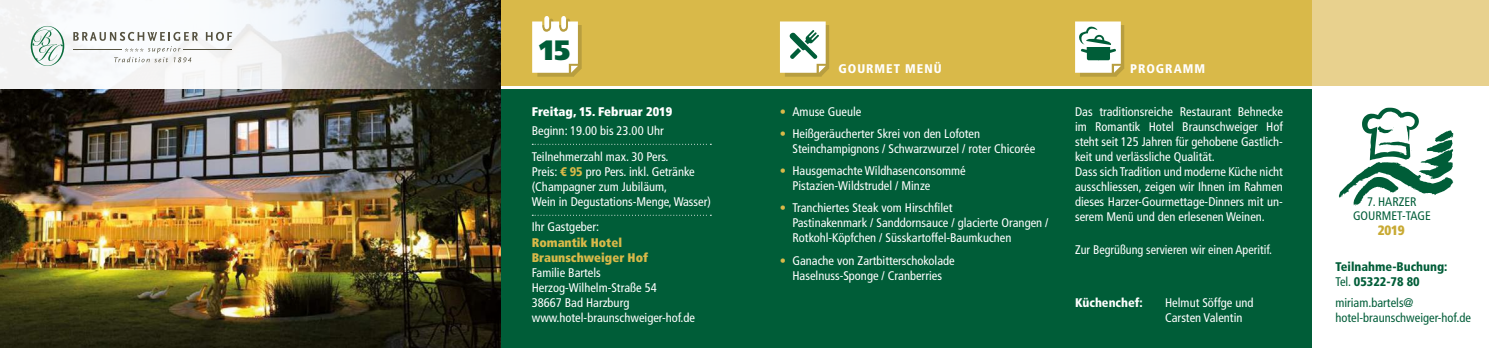
<style>
.page{position:relative;width:1489px;height:348px;background:#fff}
.page>*{position:absolute;margin:0;border:0;box-sizing:border-box;transform-origin:0 0}
.t1{font:900 28px "Frutiger LT Std";color:#005d38}
.t2{font:900 condensed 13.5px "Frutiger LT Std";color:#c8aa34}
.t3{font:condensed 12.5px/15px "Frutiger LT Std";color:#fff}
.t4{font:condensed 12.5px/15px "Frutiger LT Std";color:#005d38}
.t5{font:900 condensed 12.5px/15px "Frutiger LT Std";color:#005d38}
.t6{font:900 condensed 12.5px/15px "Frutiger LT Std";color:#d9b949}
.t7{font:900 condensed 12.5px "Frutiger LT Std";color:#fff}
.t8{font:900 condensed 12.5px "Frutiger LT Std";letter-spacing:.08em;color:#fff}
.t9{font:900 condensed 12.5px "Frutiger LT Std";color:#fff}
.t10{font:condensed 12.38px/13.6px "Frutiger LT Std";color:#005d38;text-align:center}
.s1{font-weight:900;color:#d9b949}
.s2{color:#d9b949}
.s3{font-weight:400}
</style>
<div class="page">
<div style="left:1303px;top:0;width:185px;height:85px;background:#e8d18e"></div>
<svg style="left:1338px;top:107px;width:115px;height:98px"></svg>
<div style="left:484px;top:89px;width:827px;height:258px;background:#005d38"></div>
<div style="left:484px;top:0;width:827px;height:85px;background:#d9b949"></div>
<svg style="left:780px;top:21px;width:49px;height:56px;background:#d5dcc7"></svg>
<svg style="left:1075px;top:21px;width:49px;height:56px;background:#c6d2bb"></svg>
<img style="left:0;top:89px;width:500px;height:258px">
<svg style="left:532px;top:16px;width:49px;height:61px;background:#f0e9cf"></svg>
<img style="left:361px;top:0;width:139px;height:89px">
<svg style="left:0;top:0;width:361px;height:89px;fill:#f4f4f6"></svg>
<svg style="left:31px;top:26px;width:33px;height:40px"></svg>
<svg style="left:206px;top:32px;width:26px;height:9px"></svg>
<svg style="left:73px;top:32px;width:125px;height:30px"></svg>
<hr style="left:73px;top:49px;width:48px;height:1px;background:#565240">
<hr style="left:183px;top:49px;width:49px;height:1px;background:#565240">
<svg style="left:532px;top:144px;width:179px;height:1px"></svg>
<svg style="left:532px;top:214px;width:179px;height:1px"></svg>
<h1 class="t1" style="left:539px;top:33px;width:32px">15</h1>
<p class="t7" style="left:531px;top:104px;width:142px">Freitag, 15. Februar 2019</p>
<p class="t3" style="left:531px;top:117px;width:138px;line-height:26.2px">Beginn: 19.00 bis 23.00 Uhr<br>Teilnehmerzahl max. 30 Pers.</p>
<p class="t3" style="left:531px;top:164px;width:181px">Preis: <span class="s1">€ 95</span> pro Pers. inkl. Getränke (Champagner zum Jubiläum,<br>Wein in Degustations-Menge, Wasser)</p>
<p class="t3" style="left:531px;top:219px;width:69px">Ihr Gastgeber:</p>
<p class="t6" style="left:531px;top:235px;width:118px">Romantik Hotel<br>Braunschweiger Hof</p>
<p class="t3" style="left:531px;top:265px;width:165px">Familie Bartels<br>Herzog-Wilhelm-Straße 54<br>38667 Bad Harzburg www.hotel-braunschweiger-hof.de</p>
<p class="t8" style="left:838px;top:61px;width:105px">GOURMET MENÜ</p>
<p class="t8" style="left:1129px;top:61px;width:77px">PROGRAMM</p>
<p class="t3" style="left:780px;top:104px;width:83px"><span class="s2">•</span> Amuse Gueule</p>
<p class="t3" style="left:792px;top:126px;width:244px;text-indent:-12px"><span class="s2">•</span> Heißgeräucherter Skrei von den Lofoten<br>Steinchampignons / Schwarzwurzel / roter Chicorée</p>
<p class="t3" style="left:792px;top:163px;width:175px;text-indent:-12px"><span class="s2">•</span> Hausgemachte Wildhasenconsommé<br>Pistazien-Wildstrudel / Minze</p>
<p class="t3" style="left:792px;top:200px;width:257px;text-indent:-12px"><span class="s2">•</span> Tranchiertes Steak vom Hirschfilet<br>Pastinakenmark / Sanddornsauce / glacierte Orangen /<br>Rotkohl-Köpfchen / Süsskartoffel-Baumkuchen</p>
<p class="t3" style="left:780px;top:252px;width:176px;text-align:center"><span class="s2">•</span> Ganache von Zartbitterschokolade<br>Haselnuss-Sponge / Cranberries</p>
<p class="t3" style="left:1075px;top:104px;width:209px">Das traditionsreiche Restaurant Behnecke im Romantik Hotel Braunschweiger Hof steht seit 125 Jahren für gehobene Gastlich&shy;keit und verlässliche Qualität.<br>Dass sich Tradition und moderne Küche nicht ausschliessen, zeigen wir Ihnen im Rahmen dieses Harzer-Gourmettage-Dinners mit un&shy;serem Menü und den erlesenen Weinen.</p>
<p class="t3" style="left:1075px;top:241px;width:198px">Zur Begrüßung servieren wir einen Aperitif.</p>
<p class="t9" style="left:1075px;top:294px;width:69px">Küchenchef:</p>
<p class="t3" style="left:1165px;top:295px;width:90px">Helmut Söffge und<br>Carsten Valentin</p>
<p class="t10" style="left:1352px;top:195px;width:79px">7. HARZER<br>GOURMET-TAGE</p>
<p class="t2" style="left:1377px;top:221px;width:29px">2019</p>
<p class="t5" style="left:1335px;top:259px;width:114px">Teilnahme-Buchung:<br><span class="s3">Tel.</span> 05322-78 80</p>
<p class="t4" style="left:1335px;top:295px;width:137px">miriam.bartels@ hotel-braunschweiger-hof.de</p>
</div>
